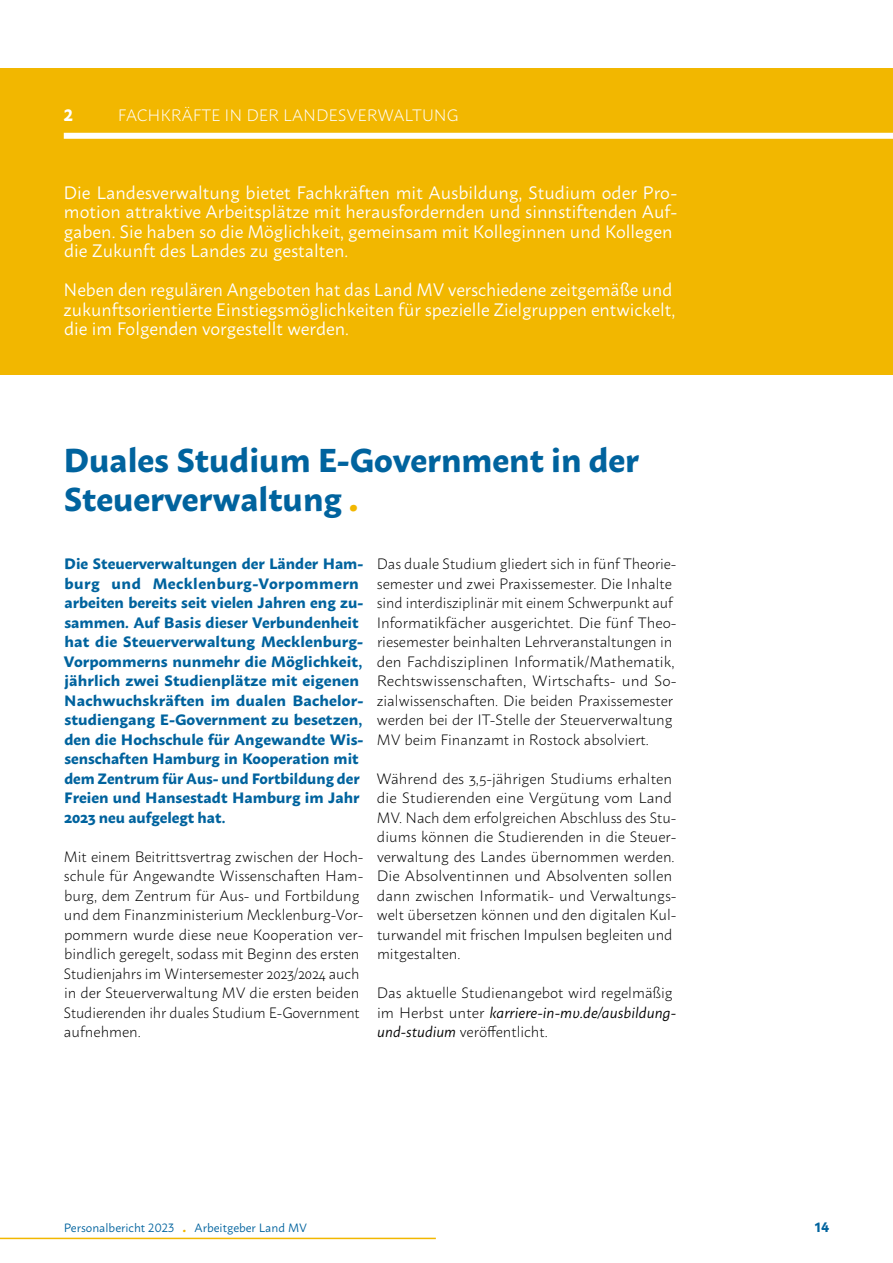
<style>
.page{position:relative;width:893px;height:1263px;background:#fff}
.page>*{position:absolute;margin:0;border:0;box-sizing:border-box;transform-origin:0 0}
.t1{font:700 33px/39px "Macho";color:#00639e}
.t2{font:18px/19.5px "Macho";color:#fff}
.t3{font:300 16.5px "Macho";color:#fff}
.t4{font:700 16.5px "Macho";color:#fff}
.t5{font:300 15px/19.5px "Macho";color:#000}
.t6{font:700 15px/19.5px "Macho";color:#00639e}
.t7{font:700 13.5px "Macho";color:#00639e}
.t8{font:12px "Macho";color:#00639e}
.s1{font-weight:900;color:#f2b700}
.s2{font-weight:400;font-style:italic}
</style>
<div class="page">
<div style="left:0;top:68px;width:893px;height:306px;background:#f2b700"></div>
<hr style="left:0;top:1238px;width:436px;height:1px;background:#f2b700">
<div style="left:64px;top:133px;width:829px;height:6px;background:#fff"></div>
<p class="t4" style="left:64px;top:100px;width:11px">2</p>
<p class="t3" style="left:118px;top:101px;width:342px">FACHKRÄFTE IN DER LANDESVERWALTUNG</p>
<p class="t2" style="left:63px;top:181px;width:615px">Die Landesverwaltung bietet Fachkräften mit Ausbildung, Studium oder Pro&shy;motion attraktive Arbeitsplätze mit herausfordernden und sinnstiftenden Auf&shy;gaben. Sie haben so die Möglichkeit, gemeinsam mit Kolleginnen und Kollegen die Zukunft des Landes zu gestalten.</p>
<p class="t2" style="left:63px;top:278px;width:613px">Neben den regulären Angeboten hat das Land MV verschiedene zeitgemäße und zukunftsorientierte Einstiegsmöglichkeiten für spezielle Zielgruppen entwickelt, die im Folgenden vorgestellt werden.</p>
<h1 class="t1" style="left:63px;top:437px;width:577px">Duales Studium E-Government in der<br>Steuerverwaltung <span class="s1">.</span></h1>
<p class="t6" style="left:64px;top:553px;width:301px">Die Steuerverwaltungen der Länder Ham&shy;burg und Mecklenburg-Vorpommern arbeiten bereits seit vielen Jahren eng zu&shy;sammen. Auf Basis dieser Verbundenheit hat die Steuerverwaltung Mecklenburg-Vorpommerns nunmehr die Möglichkeit, jährlich zwei Studienplätze mit eigenen Nachwuchskräften im dualen Bachelor&shy;studiengang E-Government zu besetzen, den die Hochschule für Angewandte Wis&shy;senschaften Hamburg in Kooperation mit dem Zentrum für Aus- und Fortbildung der Freien und Hansestadt Hamburg im Jahr 2023 neu aufgelegt hat.</p>
<p class="t5" style="left:63px;top:845px;width:302px">Mit einem Beitrittsvertrag zwischen der Hoch&shy;schule für Angewandte Wissenschaften Ham&shy;burg, dem Zentrum für Aus- und Fortbildung und dem Finanzministerium Mecklenburg-Vor&shy;pommern wurde diese neue Kooperation ver&shy;bindlich geregelt, sodass mit Beginn des ersten Studienjahrs im Wintersemester 2023/2024 auch in der Steuerverwaltung MV die ersten beiden Studierenden ihr duales Studium E-Government aufnehmen.</p>
<p class="t5" style="left:377px;top:553px;width:301px">Das duale Studium gliedert sich in fünf Theorie&shy;semester und zwei Praxissemester. Die Inhalte sind interdisziplinär mit einem Schwerpunkt auf Informatikfächer ausgerichtet. Die fünf Theo&shy;riesemester beinhalten Lehrveranstaltungen in den Fachdisziplinen Informatik/Mathematik, Rechtswissenschaften, Wirtschafts- und So&shy;zialwissenschaften. Die beiden Praxissemester werden bei der IT-Stelle der Steuerverwaltung MV beim Finanzamt in Rostock absolviert.</p>
<p class="t5" style="left:376px;top:767px;width:302px">Während des 3,5-jährigen Studiums erhalten die Studierenden eine Vergütung vom Land MV. Nach dem erfolgreichen Abschluss des Stu&shy;diums können die Studierenden in die Steuer&shy;verwaltung des Landes übernommen werden.<br>Die Absolventinnen und Absolventen sollen dann zwischen Informatik- und Verwaltungs&shy;welt übersetzen können und den digitalen Kul&shy;turwandel mit frischen Impulsen begleiten und mitgestalten.</p>
<p class="t5" style="left:377px;top:982px;width:301px">Das aktuelle Studienangebot wird regelmäßig im Herbst unter <span class="s2">karriere-in-mv.de/ausbildung&shy;und-studium</span> veröffentlicht.</p>
<p class="t8" style="left:64px;top:1217px;width:245px">Personalbericht 2023 <span class="s1">.</span> Arbeitgeber Land MV</p>
<p class="t7" style="left:815px;top:1215px;width:16px">14</p>
</div>
